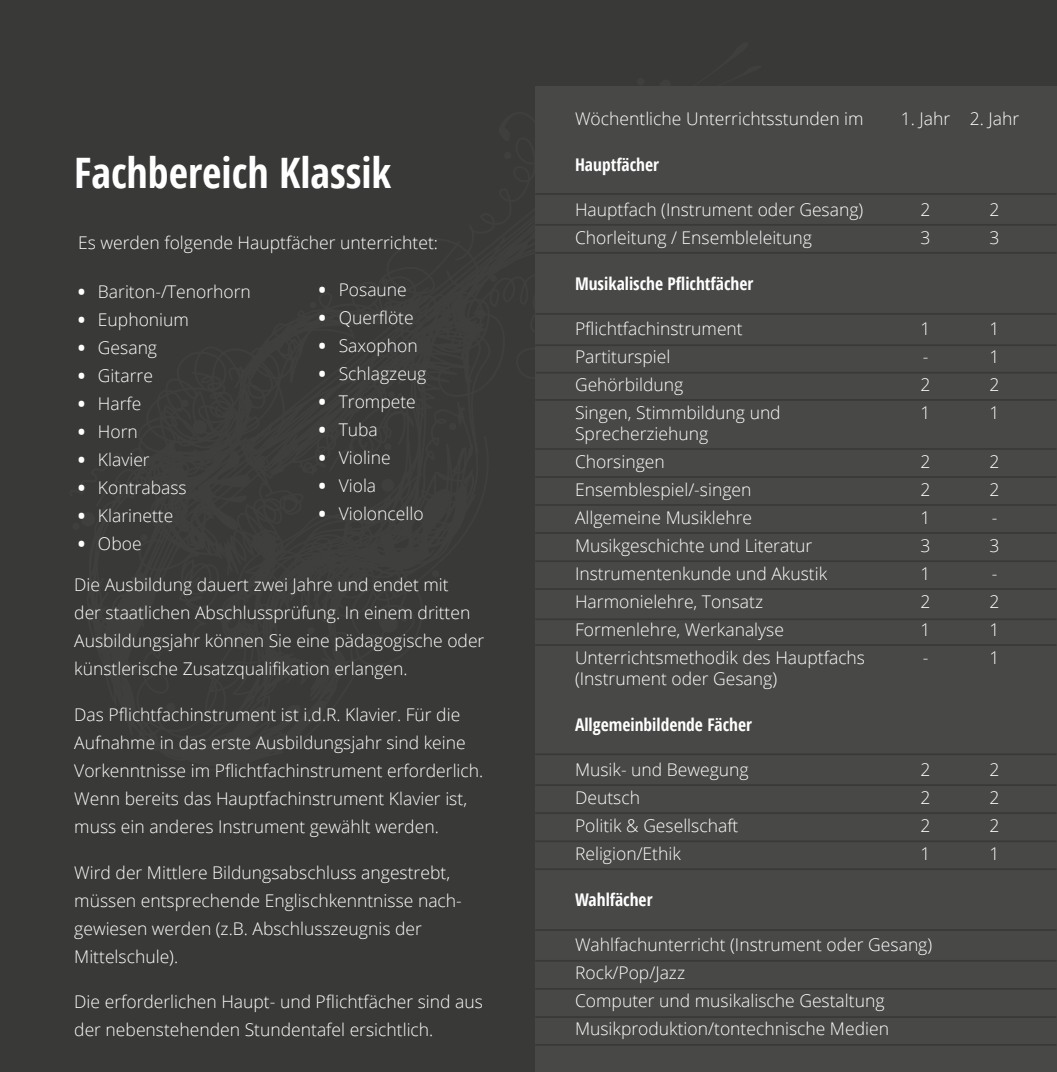
<style>
.page{position:relative;width:1057px;height:1072px;background:#fff}
.page>*{position:absolute;margin:0;border:0;box-sizing:border-box;transform-origin:0 0}
.t1{font:700 condensed 42px "Open Sans";color:#fff}
.t2{font:300 17.5px/28px "Open Sans";color:#fff}
.t3{font:700 condensed 17.5px "Open Sans";color:#fff}
.s1{font-weight:800}
</style>
<div class="page">
<div style="left:0;top:0;width:1057px;height:1071px;background:#393938"></div>
<div style="left:535px;top:86px;width:521px;height:985px;background:#484847"></div>
<hr style="left:535px;top:224px;width:521px;height:2px;background:#393938">
<hr style="left:535px;top:193px;width:521px;height:2px;background:#393938">
<hr style="left:535px;top:252px;width:521px;height:2px;background:#393938">
<hr style="left:535px;top:344px;width:521px;height:2px;background:#393938">
<hr style="left:535px;top:313px;width:521px;height:2px;background:#393938">
<hr style="left:536px;top:372px;width:521px;height:1px;background:#393938">
<hr style="left:535px;top:399px;width:521px;height:2px;background:#393938">
<hr style="left:535px;top:448px;width:521px;height:2px;background:#393938">
<hr style="left:535px;top:476px;width:521px;height:2px;background:#393938">
<hr style="left:535px;top:504px;width:521px;height:2px;background:#393938">
<hr style="left:535px;top:532px;width:521px;height:2px;background:#393938">
<hr style="left:535px;top:560px;width:521px;height:2px;background:#393938">
<hr style="left:535px;top:588px;width:521px;height:2px;background:#393938">
<hr style="left:535px;top:618px;width:521px;height:2px;background:#393938">
<hr style="left:535px;top:644px;width:521px;height:2px;background:#393938">
<hr style="left:535px;top:784px;width:521px;height:2px;background:#393938">
<hr style="left:535px;top:753px;width:521px;height:2px;background:#393938">
<hr style="left:535px;top:812px;width:521px;height:2px;background:#393938">
<hr style="left:535px;top:840px;width:521px;height:2px;background:#393938">
<hr style="left:535px;top:868px;width:521px;height:2px;background:#393938">
<hr style="left:535px;top:960px;width:521px;height:1px;background:#393938">
<hr style="left:535px;top:929px;width:521px;height:1px;background:#393938">
<hr style="left:535px;top:988px;width:521px;height:1px;background:#393938">
<hr style="left:535px;top:1016px;width:521px;height:1px;background:#393938">
<hr style="left:535px;top:1044px;width:521px;height:1px;background:#393938">
<h1 class="t1" style="left:74px;top:144px;width:319px">Fachbereich Klassik</h1>
<p class="t2" style="left:78px;top:228px;width:361px">Es werden folgende Hauptfächer unterrichtet:</p>
<p class="t2" style="left:78px;top:277px;width:174px"><span class="s1">•</span> Bariton-/Tenorhorn</p>
<p class="t2" style="left:78px;top:305px;width:112px"><span class="s1">•</span> Euphonium</p>
<p class="t2" style="left:78px;top:333px;width:81px"><span class="s1">•</span> Gesang</p>
<p class="t2" style="left:78px;top:361px;width:76px"><span class="s1">•</span> Gitarre</p>
<p class="t2" style="left:78px;top:389px;width:65px"><span class="s1">•</span> Harfe</p>
<p class="t2" style="left:78px;top:417px;width:61px"><span class="s1">•</span> Horn</p>
<p class="t2" style="left:78px;top:445px;width:73px"><span class="s1">•</span> Klavier</p>
<p class="t2" style="left:78px;top:473px;width:110px"><span class="s1">•</span> Kontrabass</p>
<p class="t2" style="left:78px;top:501px;width:97px"><span class="s1">•</span> Klarinette</p>
<p class="t2" style="left:78px;top:529px;width:65px"><span class="s1">•</span> Oboe</p>
<p class="t2" style="left:319px;top:275px;width:90px"><span class="s1">•</span> Posaune</p>
<p class="t2" style="left:319px;top:303px;width:96px"><span class="s1">•</span> Querflöte</p>
<p class="t2" style="left:319px;top:331px;width:100px"><span class="s1">•</span> Saxophon</p>
<p class="t2" style="left:319px;top:359px;width:109px"><span class="s1">•</span> Schlagzeug</p>
<p class="t2" style="left:319px;top:387px;width:99px"><span class="s1">•</span> Trompete</p>
<p class="t2" style="left:319px;top:415px;width:61px"><span class="s1">•</span> Tuba</p>
<p class="t2" style="left:319px;top:443px;width:73px"><span class="s1">•</span> Violine</p>
<p class="t2" style="left:319px;top:471px;width:59px"><span class="s1">•</span> Viola</p>
<p class="t2" style="left:319px;top:499px;width:106px"><span class="s1">•</span> Violoncello</p>
<p class="t2" style="left:74px;top:570px;width:412px">Die Ausbildung dauert zwei Jahre und endet mit<br>der staatlichen Abschlussprüfung. In einem dritten Ausbildungsjahr können Sie eine pädagogische oder künstlerische Zusatzqualifikation erlangen.</p>
<p class="t2" style="left:74px;top:700px;width:411px">Das Pflichtfachinstrument ist i.d.R. Klavier. Für die Aufnahme in das erste Ausbildungsjahr sind keine Vorkenntnisse im Pflichtfachinstrument erforderlich.<br>Wenn bereits das Hauptfachinstrument Klavier ist, muss ein anderes Instrument gewählt werden.</p>
<p class="t2" style="left:74px;top:857px;width:389px">Wird der Mittlere Bildungsabschluss angestrebt, müssen entsprechende Englischkenntnisse nach&shy;gewiesen werden (z.B. Abschlusszeugnis der Mittelschule).</p>
<p class="t2" style="left:74px;top:987px;width:410px">Die erforderlichen Haupt- und Pflichtfächer sind aus der nebenstehenden Stundentafel ersichtlich.</p>
<p class="t2" style="left:900px;top:104px;width:51px">1. Jahr</p>
<p class="t2" style="left:575px;top:104px;width:290px">Wöchentliche Unterrichtsstunden im</p>
<p class="t3" style="left:575px;top:152px;width:86px">Hauptfächer</p>
<p class="t2" style="left:575px;top:195px;width:290px">Hauptfach (Instrument oder Gesang)<br>Chorleitung / Ensembleleitung</p>
<p class="t3" style="left:575px;top:271px;width:180px">Musikalische Pflichtfächer</p>
<p class="t2" style="left:575px;top:314px;width:207px">Pflichtfachinstrument<br>Partiturspiel<br>Gehörbildung<br>Singen, Stimmbildung und</p>
<p class="t2" style="left:575px;top:419px;width:291px">Sprecherziehung<br>Chorsingen<br>Ensemblespiel/-singen<br>Allgemeine Musiklehre<br>Musikgeschichte und Literatur<br>Instrumentenkunde und Akustik<br>Harmonielehre, Tonsatz<br>Formenlehre, Werkanalyse<br>Unterrichtsmethodik des Hauptfachs</p>
<p class="t2" style="left:575px;top:664px;width:204px">(Instrument oder Gesang)</p>
<p class="t3" style="left:575px;top:712px;width:178px">Allgemeinbildende Fächer</p>
<p class="t2" style="left:575px;top:755px;width:175px">Musik- und Bewegung<br>Deutsch<br>Politik &amp; Gesellschaft<br>Religion/Ethik</p>
<p class="t3" style="left:575px;top:887px;width:79px">Wahlfächer</p>
<p class="t2" style="left:575px;top:930px;width:359px">Wahlfachunterricht (Instrument oder Gesang)<br>Rock/Pop/Jazz<br>Computer und musikalische Gestaltung Musikproduktion/tontechnische Medien</p>
<p class="t2" style="left:920px;top:195px;width:11px">2<br>3</p>
<p class="t2" style="left:920px;top:314px;width:11px">1 -<br>2<br>1</p>
<p class="t2" style="left:920px;top:447px;width:11px;text-align:justify">2<br>2<br>1<br>3<br>1<br>2<br>1 -</p>
<p class="t2" style="left:920px;top:755px;width:11px;text-align:justify">2<br>2<br>2<br>1</p>
<p class="t2" style="left:969px;top:104px;width:51px">2. Jahr</p>
<p class="t2" style="left:989px;top:195px;width:11px">2<br>3</p>
<p class="t2" style="left:989px;top:314px;width:11px;text-align:justify">1<br>1<br>2<br>1</p>
<p class="t2" style="left:989px;top:447px;width:11px">2<br>2 -<br>3 -<br>2<br>1<br>1</p>
<p class="t2" style="left:989px;top:755px;width:11px;text-align:justify">2<br>2<br>2<br>1</p>
</div>
